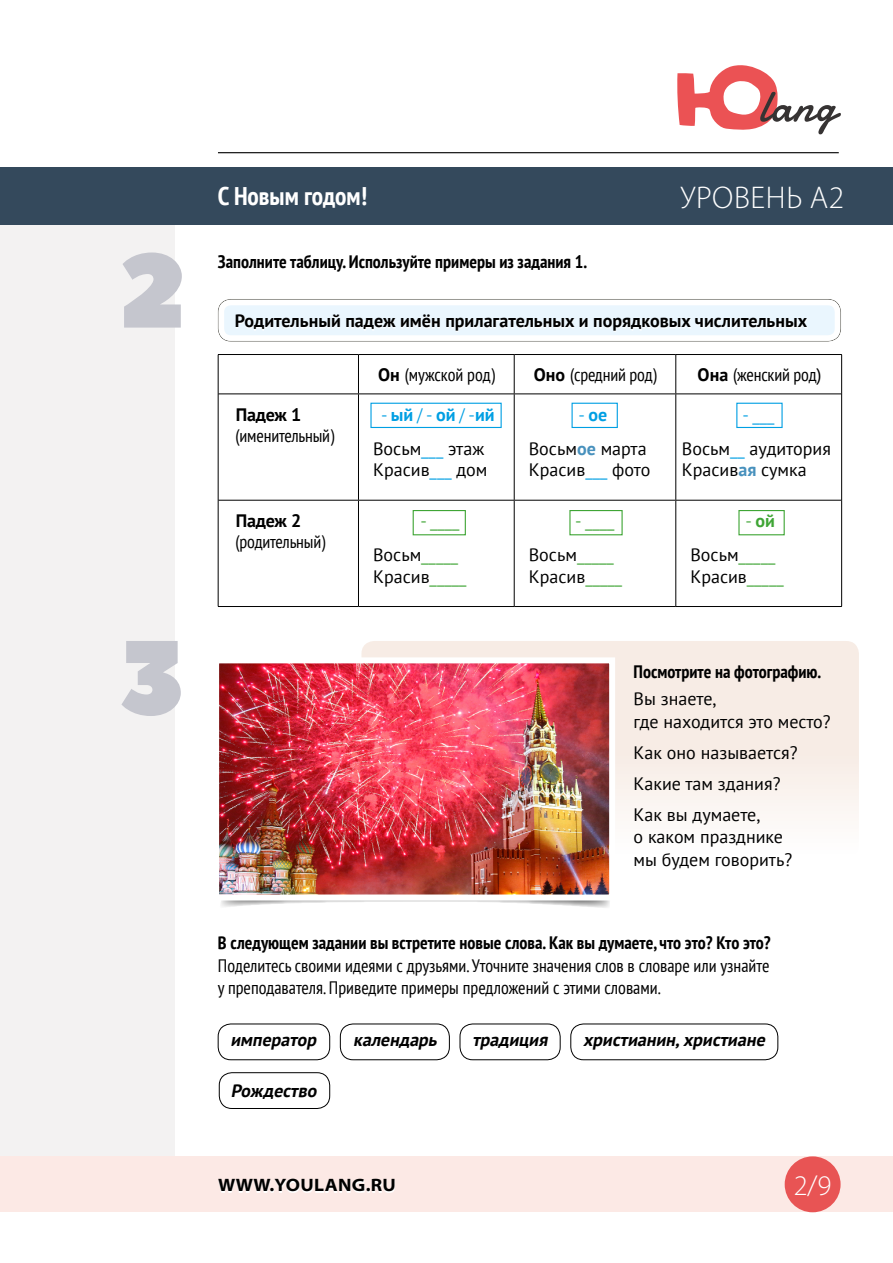
<style>
.page{position:relative;width:893px;height:1263px;background:#fff}
.page>*{position:absolute;margin:0;border:0;box-sizing:border-box;transform-origin:0 0}
.t1{font:105px "Peace Sans";color:#c5c6ce}
.t2{font:300 31.5px "Myriad Pro";letter-spacing:.02em;color:#fff}
.t3{font:300 28.5px "Myriad Pro";color:#fff}
.t4{font:700 condensed 25.5px "PT Sans";color:#fff}
.t5{font:18px/34.3px "PT Sans";color:#000;text-align:center}
.t6{font:condensed 18px/22.5px "PT Sans";color:#000}
.t7{font:700 condensed 18px "PT Sans";color:#000}
.t8{font:700 18px "PT Sans";color:#000}
.t9{font:italic 700 18px "PT Sans";color:#000}
.t10{font:18px/34.3px "PT Sans";color:#3fa535;text-align:right}
.t11{font:700 semi-expanded 18px "Myriad Pro";letter-spacing:.02em;color:#000}
.s1{font-weight:700;font-stretch:normal}
.s2{font-stretch:normal}
.s3{color:#009fe3}
.s4{font-weight:700;color:#009fe3}
.s5{font-stretch:condensed;color:#009fe3}
.s6{font-weight:700;color:#4891bd}
.s7{color:#000}
.s8{color:#3fa535}
.s9{font-weight:700}
</style>
<div class="page">
<div style="left:0;top:184px;width:174px;height:996px;background:#f3f2f2"></div>
<div style="left:0;top:1156px;width:893px;height:56px;background:#fce9e5"></div>
<svg style="left:218px;top:1180px;width:177px;height:13px"></svg>
<div style="left:785px;top:1156px;width:56px;height:56px;background:#e85454;border-radius:50%"></div>
<div style="left:0;top:167px;width:893px;height:57px;background:#34495c"></div>
<hr style="left:218px;top:152px;width:621px;height:1px;background:#000">
<svg style="left:677px;top:65px;width:164px;height:69px"></svg>
<div style="left:361px;top:641px;width:498px;height:218px;background:linear-gradient(to bottom,#f5e7de,#fdfaf8);border-radius:13px"></div>
<div style="left:205px;top:289px;width:648px;height:55px;background:#bebca7;opacity:.28"></div>
<div style="left:236px;top:315px;width:571px;height:17px;background:#fff;opacity:.75"></div>
<hr style="left:358px;top:355px;width:1px;height:38px;background:#000">
<hr style="left:514px;top:355px;width:1px;height:38px;background:#000">
<hr style="left:675px;top:355px;width:1px;height:38px;background:#000">
<hr style="left:218px;top:393px;width:140px;height:1px;background:#000">
<hr style="left:358px;top:393px;width:156px;height:1px;background:#000">
<hr style="left:358px;top:394px;width:1px;height:106px;background:#000">
<hr style="left:514px;top:393px;width:162px;height:1px;background:#000">
<hr style="left:514px;top:394px;width:1px;height:106px;background:#000">
<hr style="left:676px;top:393px;width:165px;height:1px;background:#000">
<hr style="left:675px;top:394px;width:1px;height:106px;background:#000">
<hr style="left:218px;top:500px;width:140px;height:1px;background:#000">
<hr style="left:358px;top:500px;width:156px;height:1px;background:#000">
<hr style="left:358px;top:501px;width:1px;height:105px;background:#000">
<hr style="left:514px;top:500px;width:162px;height:1px;background:#000">
<hr style="left:514px;top:501px;width:1px;height:105px;background:#000">
<hr style="left:676px;top:500px;width:165px;height:1px;background:#000">
<hr style="left:675px;top:501px;width:1px;height:105px;background:#000">
<hr style="left:218px;top:354px;width:140px;height:1px;background:#000">
<hr style="left:218px;top:355px;width:1px;height:39px;background:#000">
<hr style="left:358px;top:354px;width:156px;height:1px;background:#000">
<hr style="left:514px;top:354px;width:162px;height:1px;background:#000">
<hr style="left:676px;top:354px;width:166px;height:1px;background:#000">
<hr style="left:841px;top:355px;width:1px;height:39px;background:#000">
<hr style="left:218px;top:394px;width:1px;height:106px;background:#000">
<hr style="left:841px;top:394px;width:1px;height:106px;background:#000">
<hr style="left:218px;top:500px;width:1px;height:106px;background:#000">
<hr style="left:841px;top:500px;width:1px;height:106px;background:#000">
<hr style="left:218px;top:606px;width:140px;height:1px;background:#000">
<hr style="left:358px;top:606px;width:156px;height:1px;background:#000">
<hr style="left:514px;top:606px;width:162px;height:1px;background:#000">
<hr style="left:676px;top:606px;width:166px;height:1px;background:#000">
<div style="left:571px;top:403px;width:47px;height:25px;border:1px solid #009fe3"></div>
<div style="left:413px;top:510px;width:53px;height:25px;border:1px solid #3fa535"></div>
<div style="left:569px;top:510px;width:54px;height:25px;border:1px solid #3fa535"></div>
<div style="left:738px;top:510px;width:47px;height:25px;border:1px solid #3fa535"></div>
<svg style="left:221px;top:903px;width:389px;height:5px"></svg>
<img style="left:219px;top:654px;width:399px;height:249px">
<div style="left:218px;top:1024px;width:112px;height:36px;border:1px solid #000;border-radius:13px"></div>
<div style="left:340px;top:1024px;width:110px;height:36px;border:1px solid #000;border-radius:13px"></div>
<div style="left:460px;top:1024px;width:100px;height:36px;border:1px solid #000;border-radius:13px"></div>
<div style="left:571px;top:1024px;width:207px;height:36px;border:1px solid #000;border-radius:13px"></div>
<div style="left:219px;top:1072px;width:111px;height:37px;border:1px solid #000;border-radius:13px"></div>
<div style="left:736px;top:403px;width:47px;height:25px;border:1px solid #009fe3"></div>
<div style="left:370px;top:403px;width:132px;height:25px;border:1px solid #009fe3"></div>
<h1 class="t1" style="left:118px;top:220px;width:70px">2</h1>
<h1 class="t1" style="left:118px;top:607px;width:68px">3</h1>
<h3 class="t4" style="left:218px;top:179px;width:151px">С Новым годом!</h3>
<h2 class="t2" style="left:680px;top:180px;width:165px">УРОВЕНЬ A2</h2>
<p class="t7" style="left:218px;top:250px;width:371px">Заполните таблицу. Используйте примеры из задания 1.</p>
<p class="t8" style="left:235px;top:308px;width:574px">Родительный падеж имён прилагательных и порядковых числительных</p>
<p class="t6" style="left:378px;top:363px;width:118px"><span class="s1">Он</span> (мужской род)</p>
<p class="t6" style="left:534px;top:363px;width:124px"><span class="s1">Оно</span> (средний род)</p>
<p class="t6" style="left:698px;top:363px;width:125px"><span class="s1">Она</span> (женский род<span class="s2">)</span></p>
<p class="t8" style="left:236px;top:402px;width:67px">Падеж 1</p>
<p class="t6" style="left:235px;top:424px;width:100px">(именительный)</p>
<p class="t5" style="left:373px;top:397px;width:123px"><span class="s3">‑</span> <span class="s4">ый</span> <span class="s5">/</span> <span class="s3">-</span> <span class="s4">ой</span> <span class="s5">/</span> <span class="s3">-</span><span class="s4">ий<br></span>Восьм<span class="s3">___</span> этаж</p>
<p class="t5" style="left:373px;top:453px;width:116px">Красив<span class="s3">___</span> дом</p>
<p class="t5" style="left:529px;top:397px;width:119px"><span class="s3">-</span> <span class="s4">ое<br></span>Восьм<span class="s6">ое</span> марта</p>
<p class="t5" style="left:529px;top:453px;width:123px">Красив<span class="s3">___</span> фото</p>
<p class="t5" style="left:682px;top:397px;width:151px"><span class="s3">- ___<br></span>Восьм<span class="s3">__</span> аудитория</p>
<p class="t5" style="left:682px;top:453px;width:126px">Красив<span class="s6">ая</span> сумка</p>
<p class="t8" style="left:236px;top:509px;width:67px">Падеж 2</p>
<p class="t6" style="left:235px;top:530px;width:91px">(родительный)</p>
<p class="t10" style="left:373px;top:503px;width:88px">- ____<br><span class="s7">Восьм</span>_____</p>
<p class="t5" style="left:373px;top:559px;width:95px">Красив<span class="s8">_____</span></p>
<p class="t10" style="left:529px;top:503px;width:87px">- ____<br><span class="s7">Восьм</span>_____</p>
<p class="t5" style="left:529px;top:559px;width:95px">Красив<span class="s8">_____</span></p>
<p class="t10" style="left:690px;top:503px;width:86px">- <span class="s9">ой<br></span><span class="s7">Восьм</span>_____</p>
<p class="t5" style="left:690px;top:559px;width:95px">Красив<span class="s8">_____</span></p>
<p class="t7" style="left:634px;top:660px;width:189px">Посмотрите на фотографию.</p>
<p class="t5" style="left:634px;top:687px;width:199px;line-height:22.5px;text-align:left">Вы знаете,<br>где находится это место?</p>
<p class="t5" style="left:634px;top:736px;width:166px;line-height:31px;text-align:left">Как оно называется?<br>Какие там здания?<br>Как вы думаете,</p>
<p class="t5" style="left:634px;top:825px;width:160px;line-height:22.5px;text-align:left">о каком празднике мы будем говорить?</p>
<p class="t7" style="left:218px;top:931px;width:554px">В следующем задании вы встретите новые слова. Как вы думаете, что это? Кто это?</p>
<p class="t6" style="left:218px;top:954px;width:553px">Поделитесь своими идеями с друзьями. Уточните значения слов в словаре или узнайте у преподавателя. Приведите примеры предложений с этими словами.</p>
<p class="t9" style="left:230px;top:1028px;width:92px">император</p>
<p class="t9" style="left:353px;top:1028px;width:89px">календарь</p>
<p class="t9" style="left:472px;top:1028px;width:81px">традиция</p>
<p class="t9" style="left:583px;top:1028px;width:187px">христианин,христиане</p>
<p class="t9" style="left:231px;top:1079px;width:91px">Рождество</p>
<p class="t11" style="left:218px;top:1175px;width:179px">WWW.YOULANG.RU</p>
<h3 class="t3" style="left:794px;top:1170px;width:39px">2/9</h3>
</div>
